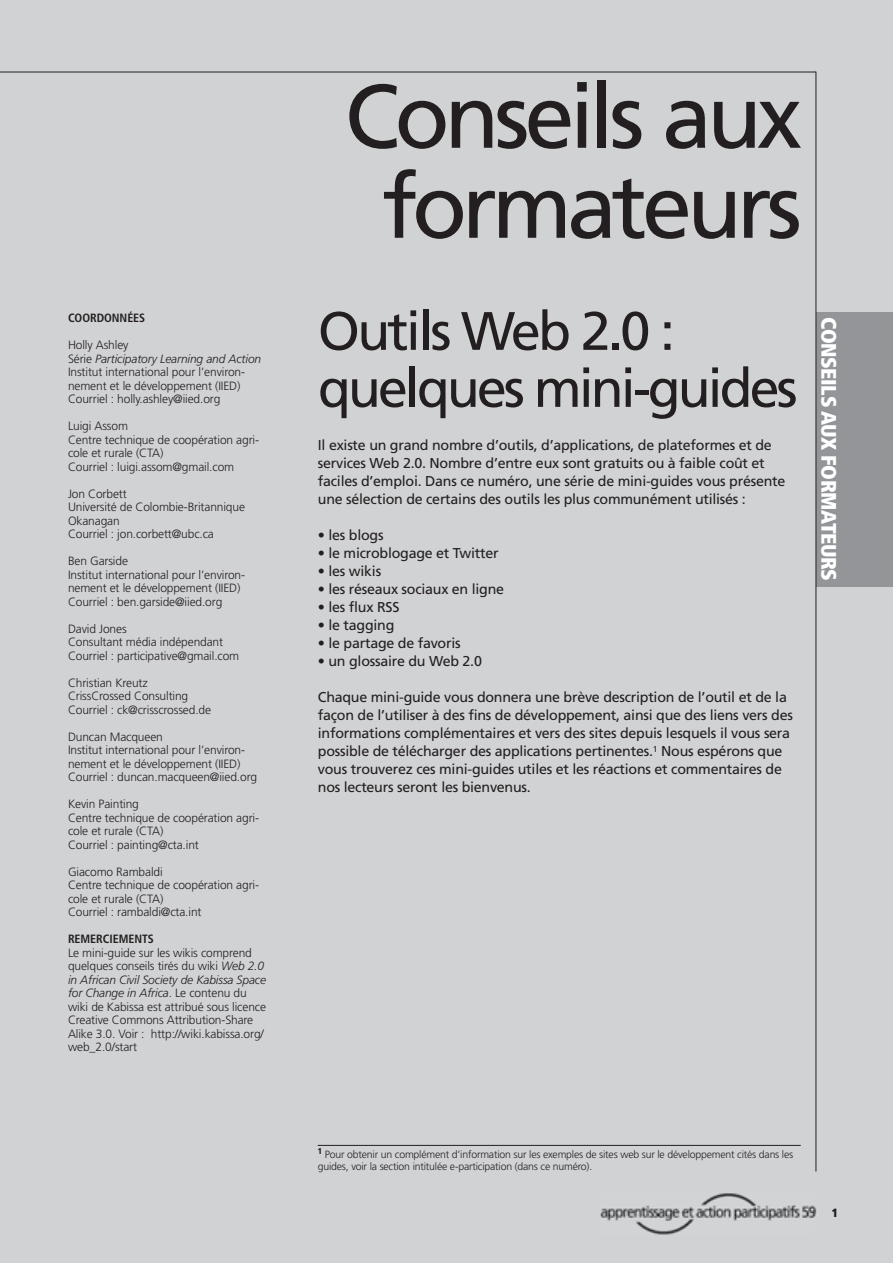
<style>
.page{position:relative;width:893px;height:1263px;background:#d1d2d4}
.page>*{position:absolute;margin:0;border:0;box-sizing:border-box;transform-origin:0 0}
.t1{font:90px/90px "Frutiger";letter-spacing:-.055em;color:#231f20;text-align:center}
.t2{font:54px/57px "Frutiger";letter-spacing:-.055em;color:#231f20}
.t3{font:900 condensed 21px "Frutiger";letter-spacing:-.02em;color:#fff}
.t4{font:14.25px/18px "Frutiger";letter-spacing:-.015em;color:#231f20}
.t5{font:300 12px/13.5px "Frutiger";letter-spacing:-.01em;color:#231f20}
.t6{font:700 condensed 12px "Frutiger";letter-spacing:-.005em;color:#231f20}
.t7{font:900 condensed 12px "Frutiger";color:#231f20}
.t8{font:300 10.5px/12px "Frutiger";letter-spacing:-.015em;color:#231f20}
.s1{font-style:italic}
</style>
<div class="page">
<div style="left:816px;top:313px;width:77px;height:274px;background:#939598"></div>
<hr style="left:0;top:72px;width:816px;height:1px;background:#231f20">
<hr style="left:816px;top:72px;width:1px;height:1099px;background:#231f20">
<img style="left:600px;top:1193px;width:217px;height:42px">
<hr style="left:318px;top:1145px;width:483px;height:1px;background:#231f20">
<p class="t6" style="left:68px;top:313px;width:79px">COORDONNÉES</p>
<p class="t5" style="left:68px;top:339px;width:195px">Holly Ashley<br>Série <span class="s1">Participatory Learning and Action </span>Institut international pour l’environ&shy;nement et le développement (IIED)<br>Courriel : holly.ashley@iied.org</p>
<p class="t5" style="left:68px;top:420px;width:193px">Luigi Assom<br>Centre technique de coopération agri&shy;cole et rurale (CTA)<br>Courriel : luigi.assom@gmail.com</p>
<p class="t5" style="left:68px;top:488px;width:179px">Jon Corbett<br>Université de Colombie-Britannique<br>Okanagan<br>Courriel : jon.corbett@ubc.ca</p>
<p class="t5" style="left:68px;top:555px;width:179px">Ben Garside<br>Institut international pour l’environ&shy;nement et le développement (IIED)<br>Courriel : ben.garside@iied.org</p>
<p class="t5" style="left:68px;top:623px;width:173px">David Jones<br>Consultant média indépendant<br>Courriel : participative@gmail.com</p>
<p class="t5" style="left:68px;top:677px;width:145px">Christian Kreutz<br>CrissCrossed Consulting<br>Courriel : ck@crisscrossed.de</p>
<p class="t5" style="left:68px;top:731px;width:191px">Duncan Macqueen<br>Institut international pour l’environ&shy;nement et le développement (IIED)<br>Courriel : duncan.macqueen@iied.org</p>
<p class="t5" style="left:68px;top:798px;width:193px">Kevin Painting<br>Centre technique de coopération agri&shy;cole et rurale (CTA)<br>Courriel : painting@cta.int</p>
<p class="t5" style="left:68px;top:866px;width:193px">Giacomo Rambaldi<br>Centre technique de coopération agri&shy;cole et rurale (CTA)<br>Courriel : rambaldi@cta.int</p>
<p class="t6" style="left:68px;top:934px;width:87px">REMERCIEMENTS</p>
<p class="t5" style="left:68px;top:947px;width:200px">Le mini-guide sur les wikis comprend quelques conseils tirés du wiki <span class="s1">Web 2.0 in African Civil Society de Kabissa Space for Change in Africa</span>. Le contenu du wiki de Kabissa est attribué sous licence Creative Commons Attribution-Share Alike 3.0. Voir : http://wiki.kabissa.org/ web_2.0/start</p>
<h1 class="t1" style="left:345px;top:78px;width:459px">Conseils aux formateurs</h1>
<h2 class="t2" style="left:318px;top:307px;width:481px">Outils Web 2.0 : quelques mini-guides</h2>
<p class="t4" style="left:318px;top:437px;width:469px">Il existe un grand nombre d’outils, d’applications, de plateformes et de services Web 2.0. Nombre d’entre eux sont gratuits ou à faible coût et faciles d’emploi. Dans ce numéro, une série de mini-guides vous présente une sélection de certains des outils les plus communément utilisés :</p>
<p class="t4" style="left:318px;top:527px;width:67px">• les blogs</p>
<p class="t4" style="left:318px;top:545px;width:182px">• le microblogage et Twitter</p>
<p class="t4" style="left:318px;top:563px;width:65px">• les wikis</p>
<p class="t4" style="left:318px;top:581px;width:188px">• les réseaux sociaux en ligne</p>
<p class="t4" style="left:318px;top:599px;width:83px">• les flux RSS</p>
<p class="t4" style="left:318px;top:617px;width:78px">• le tagging</p>
<p class="t4" style="left:318px;top:635px;width:144px">• le partage de favoris</p>
<p class="t4" style="left:318px;top:653px;width:166px">• un glossaire du Web 2.0</p>
<p class="t4" style="left:318px;top:689px;width:476px">Chaque mini-guide vous donnera une brève description de l’outil et de la façon de l’utiliser à des fins de développement, ainsi que des liens vers des informations complémentaires et vers des sites depuis lesquels il vous sera possible de télécharger des applications pertinentes.<sup>1</sup> Nous espérons que vous trouverez ces mini-guides utiles et les réactions et commentaires de nos lecteurs seront les bienvenus.</p>
<h3 class="t3" style="left:837px;top:317px;width:266px;rotate:90deg">CONSEILS AUX FORMATEURS</h3>
<p class="t8" style="left:318px;top:1149px;width:477px"><sup>1</sup> Pour obtenir un complément d’information sur les exemples de sites web sur le développement cités dans les guides, voir la section intitulée e-participation (dans ce numéro).</p>
<p class="t7" style="left:832px;top:1208px;width:8px">1</p>
</div>
